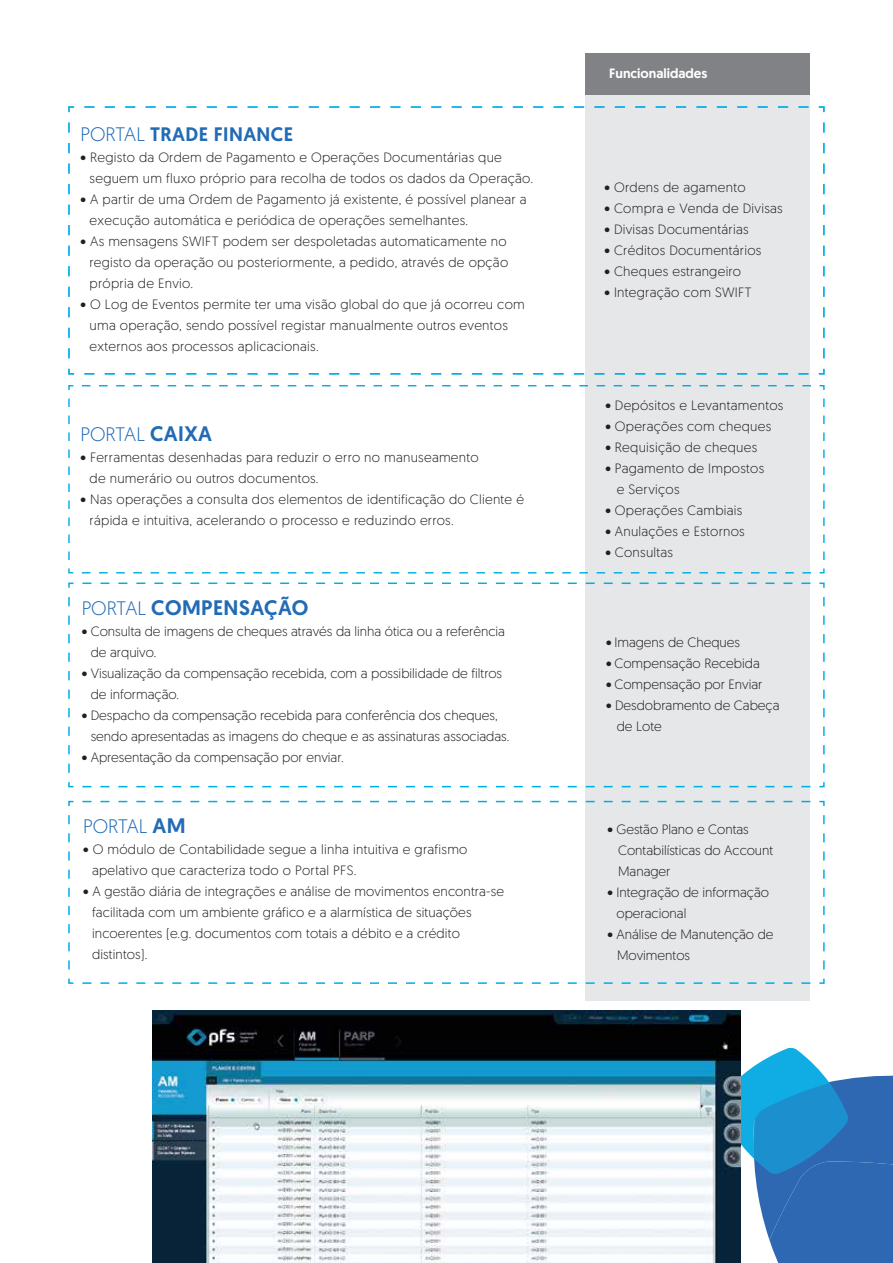
<style>
.page{position:relative;width:893px;height:1263px;background:#fff}
.page>*{position:absolute;margin:0;border:0;box-sizing:border-box;transform-origin:0 0}
.t1{font:500 21px "Geomanist";letter-spacing:.02em;color:#226bb5}
.t2{font:300 19.5px "Geomanist";color:#226bb5}
.t3{font:500 19.5px "Geomanist";letter-spacing:.02em;color:#226bb5}
.t4{font:300 13.5px/21px "Geomanist";letter-spacing:.02em;color:#231f20}
.t5{font:300 13.5px/21px "Geomanist";color:#231f20}
.t6{font:500 13.5px "Geomanist";color:#fff}
.s1{font-weight:300}
.s2{font-weight:500;font-size:21px}
.s3{font-weight:300;font-size:19.5px}
</style>
<div class="page">
<svg style="left:741px;top:1047px;width:152px;height:216px"></svg>
<div style="left:586px;top:93px;width:224px;height:908px;background:#e6e7e8"></div>
<div style="left:586px;top:54px;width:224px;height:41px;background:#808285"></div>
<svg style="left:68px;top:567px;width:743px;height:7px"></svg>
<svg style="left:68px;top:385px;width:6px;height:175px"></svg>
<svg style="left:82px;top:384px;width:743px;height:7px"></svg>
<svg style="left:819px;top:398px;width:6px;height:176px"></svg>
<svg style="left:68px;top:367px;width:740px;height:9px"></svg>
<svg style="left:68px;top:106px;width:7px;height:252px"></svg>
<svg style="left:84px;top:105px;width:741px;height:9px"></svg>
<svg style="left:818px;top:122px;width:7px;height:253px"></svg>
<svg style="left:68px;top:781px;width:742px;height:7px"></svg>
<svg style="left:68px;top:582px;width:6px;height:191px"></svg>
<svg style="left:82px;top:582px;width:743px;height:7px"></svg>
<svg style="left:819px;top:597px;width:6px;height:191px"></svg>
<svg style="left:68px;top:977px;width:742px;height:7px"></svg>
<svg style="left:68px;top:800px;width:6px;height:169px"></svg>
<svg style="left:82px;top:800px;width:743px;height:7px"></svg>
<svg style="left:819px;top:815px;width:6px;height:169px"></svg>
<img style="left:152px;top:1011px;width:589px;height:252px">
<h2 class="t3" style="left:81px;top:121px;width:214px"><span class="s1">PORTAL</span> TRADE FINANCE</h2>
<p class="t4" style="left:90px;top:146px;width:445px;text-indent:-9px">• Registo da Ordem de Pagamento e Operações Documentárias que seguem um fluxo próprio para recolha de todos os dados da Operação.</p>
<p class="t4" style="left:90px;top:189px;width:439px;text-indent:-9px">• A partir de uma Ordem de Pagamento já existente, é possível planear a execução automática e periódica de operações semelhantes.</p>
<p class="t4" style="left:90px;top:231px;width:420px;text-align:justify;text-indent:-9px">• As mensagens SWIFT podem ser despoletadas automaticamente no registo da operação ou posteriormente, a pedido, através de opção própria de Envio.</p>
<p class="t4" style="left:90px;top:294px;width:437px;text-indent:-9px">• O Log de Eventos permite ter uma visão global do que já ocorreu com uma operação, sendo possível registar manualmente outros eventos externos aos processos aplicacionais.</p>
<h2 class="t2" style="left:81px;top:421px;width:133px">PORTAL <span class="s2">CAIXA</span></h2>
<p class="t4" style="left:90px;top:446px;width:391px;text-indent:-9px">• Ferramentas desenhadas para reduzir o erro no manuseamento de numerário ou outros documentos.</p>
<p class="t4" style="left:90px;top:488px;width:436px;text-indent:-9px">• Nas operações a consulta dos elementos de identificação do Cliente é rápida e intuitiva, acelerando o processo e reduzindo erros.</p>
<h1 class="t1" style="left:82px;top:593px;width:228px"><span class="s3">PORTAL</span> COMPENSAÇÃO</h1>
<p class="t5" style="left:91px;top:620px;width:416px;text-indent:-9px">• Consulta de imagens de cheques através da linha ótica ou a referência de arquivo.</p>
<p class="t5" style="left:91px;top:662px;width:413px;text-indent:-9px">• Visualização da compensação recebida, com a possibilidade de filtros de informação.</p>
<p class="t5" style="left:91px;top:704px;width:420px;text-indent:-9px">• Despacho da compensação recebida para conferência dos cheques, sendo apresentadas as imagens do cheque e as assinaturas associadas.</p>
<p class="t5" style="left:82px;top:746px;width:264px">• Apresentação da compensação por enviar.</p>
<h2 class="t2" style="left:83px;top:813px;width:104px">PORTAL <span class="s2">AM</span></h2>
<p class="t4" style="left:92px;top:838px;width:377px;text-indent:-9px">• O módulo de Contabilidade segue a linha intuitiva e grafismo apelativo que caracteriza todo o Portal PFS.</p>
<p class="t4" style="left:92px;top:880px;width:413px;text-indent:-9px">• A gestão diária de integrações e análise de movimentos encontra-se facilitada com um ambiente gráfico e a alarmística de situações incoerentes (e.g. documentos com totais a débito e a crédito distintos).</p>
<p class="t6" style="left:609px;top:64px;width:100px">Funcionalidades</p>
<p class="t4" style="left:604px;top:176px;width:143px">• Ordens de agamento</p>
<p class="t4" style="left:604px;top:197px;width:180px">• Compra e Venda de Divisas</p>
<p class="t4" style="left:604px;top:218px;width:146px">• Divisas Documentárias</p>
<p class="t4" style="left:604px;top:239px;width:158px">• Créditos Documentários</p>
<p class="t4" style="left:604px;top:260px;width:138px">• Cheques estrangeiro</p>
<p class="t4" style="left:604px;top:281px;width:149px">• Integração com SWIFT</p>
<p class="t4" style="left:605px;top:394px;width:179px">• Depósitos e Levantamentos</p>
<p class="t4" style="left:605px;top:415px;width:167px">• Operações com cheques</p>
<p class="t4" style="left:605px;top:436px;width:153px">• Requisição de cheques</p>
<p class="t4" style="left:617px;top:457px;width:149px;text-indent:-11px">• Pagamento de Impostos e Serviços</p>
<p class="t4" style="left:605px;top:499px;width:139px">• Operações Cambiais</p>
<p class="t4" style="left:605px;top:520px;width:141px">• Anulações e Estornos</p>
<p class="t4" style="left:605px;top:541px;width:69px">• Consultas</p>
<p class="t5" style="left:606px;top:631px;width:136px">• Imagens de Cheques</p>
<p class="t5" style="left:606px;top:652px;width:155px">• Compensação Recebida</p>
<p class="t5" style="left:606px;top:673px;width:158px">• Compensação por Enviar</p>
<p class="t5" style="left:617px;top:694px;width:164px;text-indent:-11px">• Desdobramento de Cabeça de Lote</p>
<p class="t5" style="left:618px;top:818px;width:157px;text-indent:-11px">• Gestão Plano e Contas<br>Contabilísticas do Account<br>Manager</p>
<p class="t5" style="left:616px;top:881px;width:154px;text-indent:-9px">• Integração de informação operacional</p>
<p class="t5" style="left:617px;top:923px;width:158px;text-indent:-10px">• Análise de Manutenção de<br>Movimentos</p>
</div>
